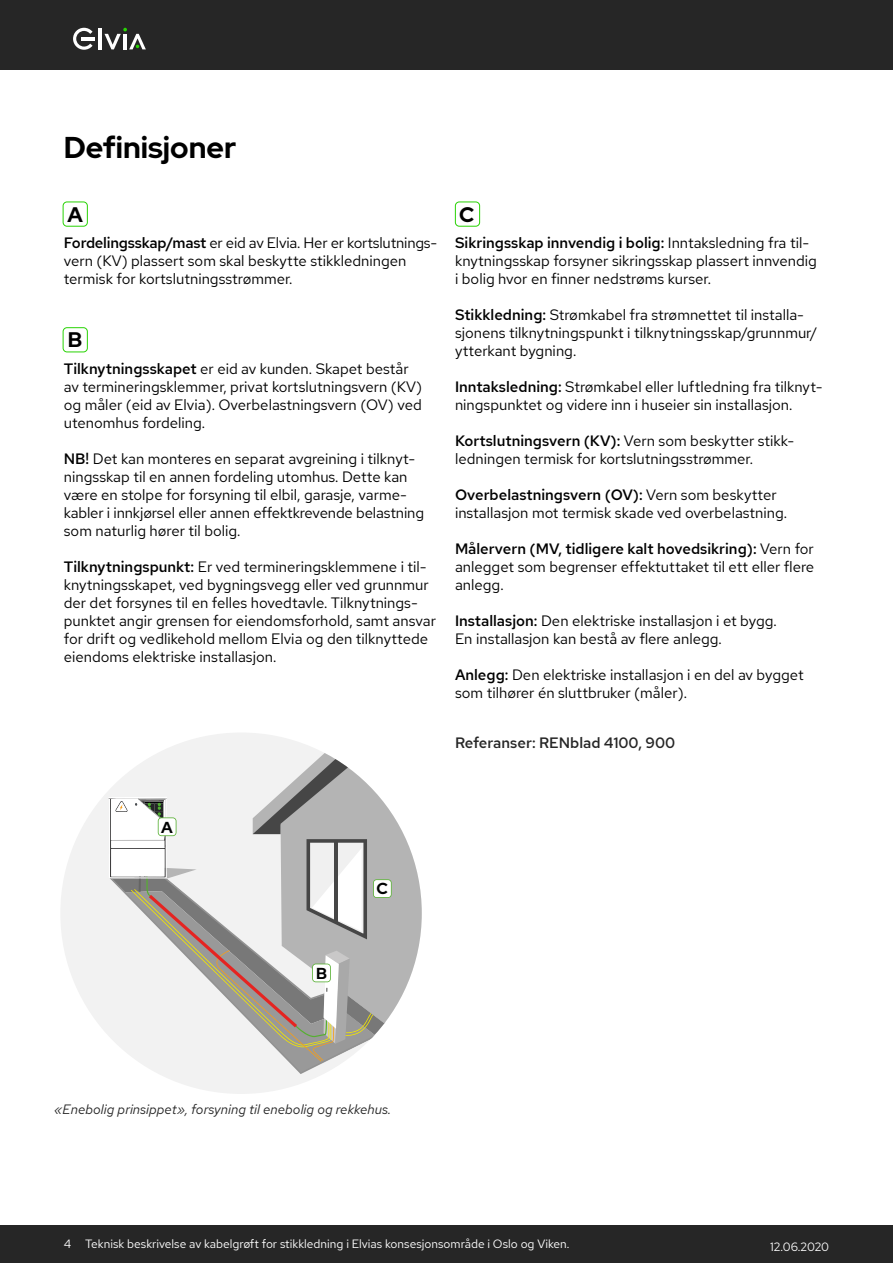
<style>
.page{position:relative;width:893px;height:1263px;background:#fff}
.page>*{position:absolute;margin:0;border:0;box-sizing:border-box;transform-origin:0 0}
.t1{font:700 30px "Red Hat Display";color:#000}
.t2{font:700 21px "Red Hat Display";color:#000}
.t3{font:700 15.9px "Red Hat Display";color:#010202}
.t4{font:15px/18px "Red Hat Text";color:#000}
.t5{font:500 15px "Red Hat Text";color:#262626}
.t6{font:italic 13.5px "Red Hat Text";color:#262626}
.t7{font:12px "Red Hat Text";color:#fff}
.s1{font-weight:500}
</style>
<div class="page">
<div style="left:0;top:0;width:893px;height:69px;background:#262626"></div>
<div style="left:0;top:1226px;width:893px;height:37px;background:#262626"></div>
<div style="left:60px;top:732px;width:362px;height:362px;background:#f2f2f2;border-radius:181px"></div>
<svg style="left:289px;top:814px;width:133px;height:260px"></svg>
<svg style="left:108px;top:748px;width:284px;height:314px"></svg>
<div style="left:455px;top:202px;width:25px;height:25px;border:1px solid #29d305;border-radius:4px"></div>
<div style="left:63px;top:327px;width:25px;height:25px;border:1px solid #29d305;border-radius:4px"></div>
<div style="left:63px;top:202px;width:25px;height:25px;border:1px solid #29d305;border-radius:4px"></div>
<svg style="left:73px;top:28px;width:22px;height:22px"></svg>
<hr style="left:99px;top:28px;width:3px;height:21px;background:#fff">
<svg style="left:104px;top:28px;width:42px;height:21px"></svg>
<h1 class="t1" style="left:64px;top:128px;width:174px">Definisjoner</h1>
<h2 class="t2" style="left:68px;top:201px;width:17px">A</h2>
<p class="t4" style="left:64px;top:234px;width:375px"><span class="s1">Fordelingsskap/mast</span> er eid av Elvia. Her er kortslutnings&shy;vern (KV) plassert som skal beskytte stikkledningen termisk for kortslutningsstrømmer.</p>
<h2 class="t2" style="left:68px;top:326px;width:16px">B</h2>
<p class="t4" style="left:64px;top:360px;width:360px"><span class="s1">Tilknytningsskapet</span> er eid av kunden. Skapet består av termineringsklemmer, privat kortslutningsvern (KV) og måler (eid av Elvia). Overbelastningsvern (OV) ved utenomhus fordeling.</p>
<p class="t4" style="left:64px;top:450px;width:362px"><span class="s1">NB!</span> Det kan monteres en separat avgreining i tilknyt&shy;ningsskap til en annen fordeling utomhus. Dette kan være en stolpe for forsyning til elbil, garasje, varme&shy;kabler i innkjørsel eller annen effektkrevende belastning som naturlig hører til bolig.</p>
<p class="t4" style="left:64px;top:558px;width:374px"><span class="s1">Tilknytningspunkt:</span> Er ved termineringsklemmene i til&shy;knytningsskapet, ved bygningsvegg eller ved grunnmur der det forsynes til en felles hovedtavle. Tilknytnings&shy;punktet angir grensen for eiendomsforhold, samt ansvar for drift og vedlikehold mellom Elvia og den tilknyttede eiendoms elektriske installasjon.</p>
<h2 class="t2" style="left:459px;top:201px;width:17px">C</h2>
<p class="t4" style="left:455px;top:234px;width:363px"><span class="s1">Sikringsskap innvendig i bolig:</span> Inntaksledning fra til&shy;knytningsskap forsyner sikringsskap plassert innvendig i bolig hvor en finner nedstrøms kurser.</p>
<p class="t4" style="left:455px;top:306px;width:364px"><span class="s1">Stikkledning:</span> Strømkabel fra strømnettet til installa&shy;sjonens tilknytningspunkt i tilknytningsskap/grunnmur/ ytterkant bygning.</p>
<p class="t4" style="left:455px;top:378px;width:369px"><span class="s1">Inntaksledning:</span> Strømkabel eller luftledning fra tilknyt&shy;ningspunktet og videre inn i huseier sin installasjon.</p>
<p class="t4" style="left:455px;top:432px;width:341px"><span class="s1">Kortslutningsvern (KV):</span> Vern som beskytter stikk&shy;ledningen termisk for kortslutningsstrømmer.</p>
<p class="t4" style="left:455px;top:486px;width:334px"><span class="s1">Overbelastningsvern (OV):</span> Vern som beskytter installasjon mot termisk skade ved overbelastning.</p>
<p class="t4" style="left:455px;top:540px;width:361px;text-align:justify"><span class="s1">Målervern (MV, tidligere kalt hovedsikring):</span> Vern for anlegget som begrenser effektuttaket til ett eller flere anlegg.</p>
<p class="t4" style="left:455px;top:612px;width:323px"><span class="s1">Installasjon:</span> Den elektriske installasjon i et bygg.<br>En installasjon kan bestå av flere anlegg.</p>
<p class="t4" style="left:455px;top:666px;width:350px"><span class="s1">Anlegg:</span> Den elektriske installasjon i en del av bygget som tilhører én sluttbruker (måler).</p>
<p class="t5" style="left:455px;top:733px;width:222px">Referanser: RENblad 4100, 900</p>
<p class="t3" style="left:161px;top:817px;width:13px">A</p>
<p class="t3" style="left:377px;top:878px;width:13px">C</p>
<p class="t3" style="left:316px;top:963px;width:12px">B</p>
<p class="t6" style="left:54px;top:1101px;width:338px">«Enebolig prinsippet», forsyning til enebolig og rekkehus.</p>
<p class="t7" style="left:64px;top:1236px;width:507px">4 Teknisk beskrivelse av kabelgrøft for stikkledning i Elvias konsesjonsområde i Oslo og Viken.</p>
<p class="t7" style="left:770px;top:1238px;width:61px">12.06.2020</p>
</div>
